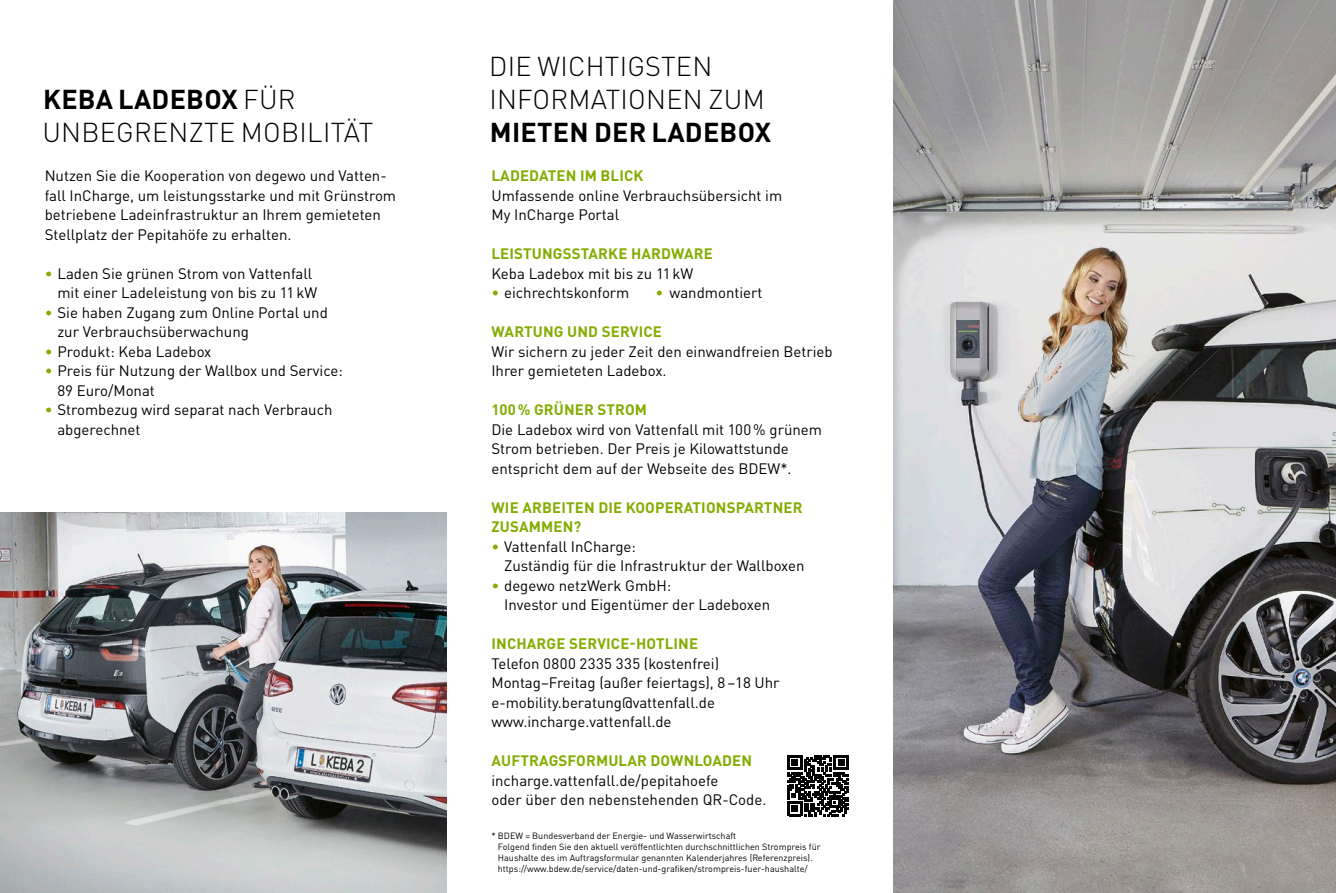
<style>
.page{position:relative;width:1336px;height:893px;background:#fff}
.page>*{position:absolute;margin:0;border:0;box-sizing:border-box;transform-origin:0 0}
.t1{font:300 27px/33px "DINOT";letter-spacing:.01em;color:#000}
.t2{font:700 27px "DINOT";letter-spacing:.01em;color:#000}
.t3{font:15px/19.5px "DINOT";color:#000}
.t4{font:700 15px/19.5px "DINOT";letter-spacing:.01em;color:#85ac00}
.t5{font:9px/10.8px "DINOT";color:#000}
.s1{font-weight:700}
.s2{color:#85ac00}
</style>
<div class="page">
<img style="left:893px;top:0;width:442px;height:893px">
<img style="left:0;top:513px;width:446px;height:380px">
<svg style="left:787px;top:755px;width:61px;height:61px"></svg>
<h1 class="t1" style="left:42px;top:83px;width:332px"><span class="s1">KEBA LADEBOX</span> FÜR<br>UN BEGRENZTE MOBILITÄT</h1>
<p class="t3" style="left:45px;top:166px;width:353px">Nutzen Sie die Kooperation von degewo und Vatten&shy;fall InCharge, um leistungsstarke und mit Grünstrom betriebene Ladeinfrastruktur an Ihrem gemieteten Stellplatz der Pepitahöfe zu erhalten.</p>
<p class="t3" style="left:57px;top:263px;width:261px;text-indent:-13px"><span class="s2">•</span> Laden Sie grünen Strom von Vattenfall mit einer Ladeleistung von bis zu 11 kW</p>
<p class="t3" style="left:57px;top:302px;width:272px;text-indent:-13px"><span class="s2">•</span> Sie haben Zugang zum Online Portal und zur Verbrauchsüberwachung</p>
<p class="t3" style="left:45px;top:341px;width:168px"><span class="s2">•</span> Produkt: Keba Ladebox</p>
<p class="t3" style="left:57px;top:361px;width:287px;text-indent:-13px"><span class="s2">•</span> Preis für Nutzung der Wallbox und Service:<br>89 Euro/Monat</p>
<p class="t3" style="left:57px;top:400px;width:276px;text-indent:-13px"><span class="s2">•</span> Strombezug wird separat nach Verbrauch abgerechnet</p>
<h1 class="t1" style="left:489px;top:50px;width:277px">DIE WICHTIGSTEN<br>INFOR MATIONEN ZUM</h1>
<h1 class="t2" style="left:490px;top:115px;width:283px">MIETEN DER LADEBOX</h1>
<p class="t4" style="left:491px;top:166px;width:154px">LADEDATEN IM BLICK</p>
<p class="t3" style="left:491px;top:185px;width:292px">Umfassende online Verbrauchsübersicht im<br>My InCharge Portal</p>
<p class="t4" style="left:491px;top:244px;width:223px">LEISTUNGSSTARKE HARDWARE</p>
<p class="t3" style="left:491px;top:263px;width:203px">Keba Ladebox mit bis zu 11 kW</p>
<p class="t3" style="left:491px;top:283px;width:139px"><span class="s2">•</span> eichrechtskonform</p>
<p class="t3" style="left:655px;top:283px;width:108px"><span class="s2">•</span> wandmontiert</p>
<p class="t4" style="left:491px;top:322px;width:172px">WARTUNG UND SERVICE</p>
<p class="t3" style="left:491px;top:341px;width:343px">Wir sichern zu jeder Zeit den einwandfreien Betrieb<br>Ihrer gemieteten Ladebox.</p>
<p class="t4" style="left:491px;top:400px;width:157px">100 % GRÜNER STROM</p>
<p class="t3" style="left:491px;top:419px;width:332px">Die Ladebox wird von Vattenfall mit 100 % grünem<br>Strom betrieben. Der Preis je Kilowattstunde entspricht dem auf der Webseite des BDEW*.</p>
<p class="t4" style="left:491px;top:497px;width:312px">WIE ARBEITEN DIE KOOPERATIONSPARTNER<br>ZUSAMMEN?</p>
<p class="t3" style="left:504px;top:536px;width:302px;text-indent:-13px"><span class="s2">•</span> Vattenfall InCharge:<br>Zuständig für die Infrastruktur der Wallboxen</p>
<p class="t3" style="left:504px;top:575px;width:267px;text-indent:-13px"><span class="s2">•</span> degewo netzWerk GmbH:<br>Investor und Eigentümer der Ladeboxen</p>
<p class="t4" style="left:491px;top:634px;width:208px">INCHARGE SERVICE-HOTLINE</p>
<p class="t3" style="left:491px;top:653px;width:289px">Telefon 0800 2335 335 (kostenfrei)<br>Montag–Freitag (außer feiertags), 8 –18 Uhr e-mobility.beratung@vattenfall.de www.incharge.vattenfall.de</p>
<p class="t4" style="left:491px;top:751px;width:262px">AUFTRAGSFORMULAR DOWNLOADEN</p>
<p class="t3" style="left:491px;top:770px;width:276px">incharge.vattenfall.de/pepitahoefe<br>oder über den nebenstehenden QR-Code.</p>
<p class="t5" style="left:498px;top:831px;width:324px;text-indent:-7px">* BDEW = Bundesverband der Energie- und Wasserwirtschaft<br>Folgend finden Sie den aktuell veröffentlichten durchschnittlichen Strompreis für Haushalte des im Auftragsformular genannten Kalenderjahres (Referenzpreis). https://www.bdew.de/service/daten-und-grafiken/strompreis-fuer-haushalte/</p>
</div>
